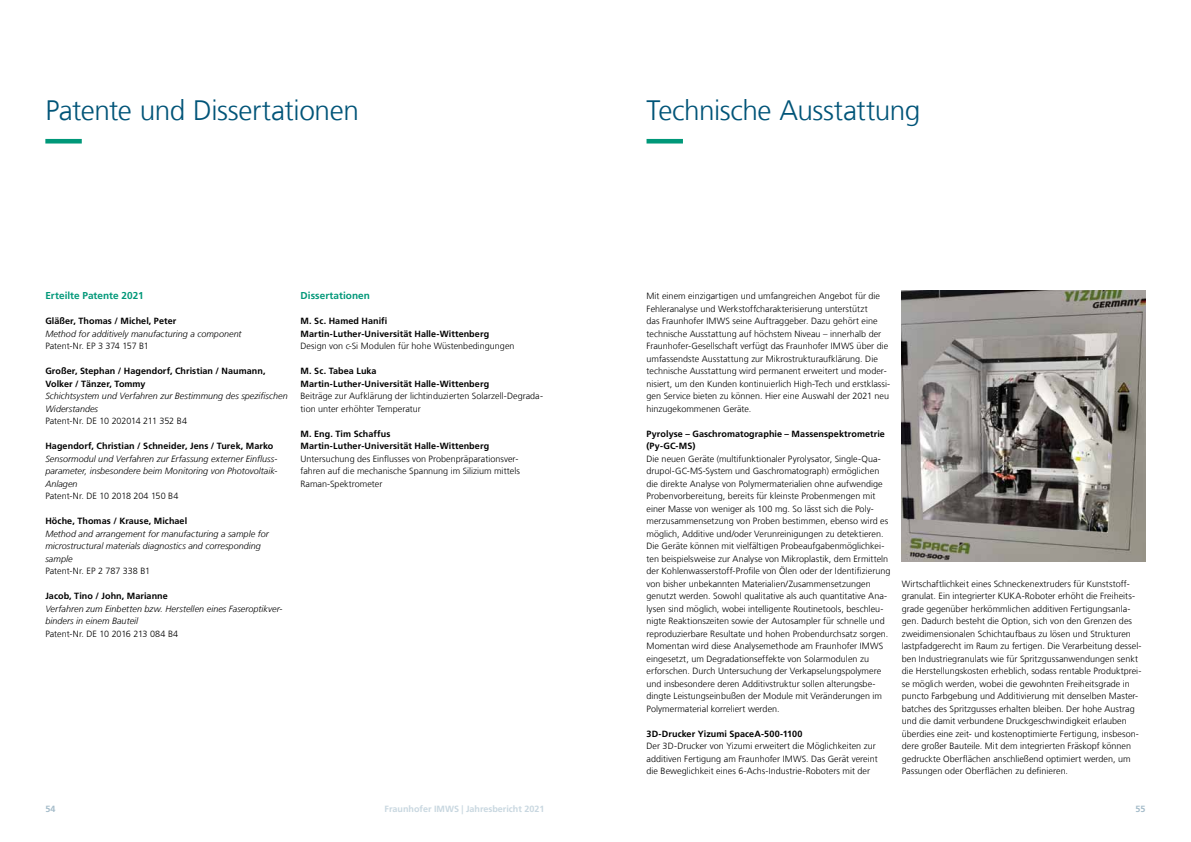
<style>
.page{position:relative;width:1191px;height:842px;background:#fff}
.page>*{position:absolute;margin:0;border:0;box-sizing:border-box;transform-origin:0 0}
.t1{font:300 28px "Frutiger LT Com";letter-spacing:-.02em;color:#005478}
.t2{font:700 10px "Frutiger LT Com";letter-spacing:.005em;color:#009879}
.t3{font:300 9px/12.5px "Frutiger LT Com";letter-spacing:.005em;color:#000}
.t4{font:700 9px/12.5px "Frutiger LT Com";letter-spacing:.01em;color:#000}
.t5{font:italic 300 9px/12.5px "Frutiger LT Com";letter-spacing:.005em;color:#000}
.t6{font:700 9px "Frutiger LT Com";color:#c8d7e0}
.t7{font:700 9px "Frutiger LT Com";color:#a5bcca}
</style>
<div class="page">
<svg style="left:45px;top:139px;width:37px;height:5px"></svg>
<svg style="left:646px;top:139px;width:37px;height:5px"></svg>
<img style="left:901px;top:290px;width:244px;height:272px">
<h1 class="t1" style="left:45px;top:94px;width:315px">Patente und Dissertationen</h1>
<h1 class="t1" style="left:646px;top:94px;width:275px">Technische Ausstattung</h1>
<p class="t2" style="left:45px;top:290px;width:100px">Erteilte Patente 2021</p>
<p class="t4" style="left:45px;top:315px;width:132px">Gläßer, Thomas / Michel, Peter</p>
<p class="t5" style="left:45px;top:327px;width:198px">Method for additively manufacturing a component</p>
<p class="t3" style="left:45px;top:340px;width:105px">Patent-Nr. EP 3 374 157 B1</p>
<p class="t4" style="left:45px;top:365px;width:222px">Großer, Stephan / Hagendorf, Christian / Naumann,<br>Volker / Tänzer, Tommy</p>
<p class="t5" style="left:45px;top:390px;width:244px">Schichtsystem und Verfahren zur Bestimmung des spezifischen<br>Widerstandes</p>
<p class="t3" style="left:45px;top:415px;width:143px">Patent-Nr. DE 10 202014 211 352 B4</p>
<p class="t4" style="left:45px;top:440px;width:229px">Hagendorf, Christian / Schneider, Jens / Turek, Marko</p>
<p class="t5" style="left:45px;top:452px;width:234px;text-align:justify">Sensormodul und Verfahren zur Erfassung externer Einfluss&shy;parameter, insbesondere beim Monitoring von Photovoltaik-Anlagen</p>
<p class="t3" style="left:45px;top:490px;width:134px">Patent-Nr. DE 10 2018 204 150 B4</p>
<p class="t4" style="left:45px;top:515px;width:143px">Höche, Thomas / Krause, Michael</p>
<p class="t5" style="left:45px;top:527px;width:225px">Method and arrangement for manufacturing a sample for microstructural materials diagnostics and corresponding sample</p>
<p class="t3" style="left:45px;top:565px;width:106px">Patent-Nr. EP 2 787 338 B1</p>
<p class="t4" style="left:45px;top:590px;width:124px">Jacob, Tino / John, Marianne</p>
<p class="t5" style="left:45px;top:602px;width:239px">Verfahren zum Einbetten bzw. Herstellen eines Faseroptikver&shy;binders in einem Bauteil</p>
<p class="t3" style="left:45px;top:627px;width:134px">Patent-Nr. DE 10 2016 213 084 B4</p>
<p class="t2" style="left:300px;top:290px;width:71px">Dissertationen</p>
<p class="t4" style="left:300px;top:315px;width:190px">M. Sc. Hamed Hanifi<br>Martin-Luther-Universität Halle-Wittenberg</p>
<p class="t3" style="left:300px;top:340px;width:215px">Design von c-Si Modulen für hohe Wüstenbedingungen</p>
<p class="t4" style="left:300px;top:365px;width:190px">M. Sc. Tabea Luka<br>Martin-Luther-Universität Halle-Wittenberg</p>
<p class="t3" style="left:300px;top:390px;width:244px">Beiträge zur Aufklärung der lichtinduzierten Solarzell-Degrada&shy;tion unter erhöhter Temperatur</p>
<p class="t4" style="left:300px;top:427px;width:190px">M. Eng. Tim Schaffus<br>Martin-Luther-Universität Halle-Wittenberg</p>
<p class="t3" style="left:300px;top:452px;width:221px">Untersuchung des Einflusses von Probenpräparationsver&shy;fahren auf die mechanische Spannung im Silizium mittels<br>Raman-Spektrometer</p>
<p class="t3" style="left:646px;top:290px;width:245px">Mit einem einzigartigen und umfangreichen Angebot für die Fehleranalyse und Werkstoffcharakterisierung unterstützt<br>das Fraunhofer IMWS seine Auftraggeber. Dazu gehört eine technische Ausstattung auf höchstem Niveau – innerhalb der Fraunhofer-Gesellschaft verfügt das Fraunhofer IMWS über die umfassendste Ausstattung zur Mikrostrukturaufklärung. Die technische Ausstattung wird permanent erweitert und moder&shy;nisiert, um den Kunden kontinuierlich High-Tech und erstklassi&shy;gen Service bieten zu können. Hier eine Auswahl der 2021 neu hinzugekommenen Geräte.</p>
<p class="t4" style="left:646px;top:427px;width:240px">Pyrolyse – Gaschromatographie – Massenspektrometrie (Py-GC-MS)</p>
<p class="t3" style="left:646px;top:452px;width:245px">Die neuen Geräte (multifunktionaler Pyrolysator, Single-Qua&shy;drupol-GC-MS-System und Gaschromatograph) ermöglichen die direkte Analyse von Polymermaterialien ohne aufwendige Probenvorbereitung, bereits für kleinste Probenmengen mit einer Masse von weniger als 100 mg. So lässt sich die Poly&shy;merzusammensetzung von Proben bestimmen, ebenso wird es möglich, Additive und/oder Verunreinigungen zu detektieren.<br>Die Geräte können mit vielfältigen Probeaufgabenmöglichkei&shy;ten beispielsweise zur Analyse von Mikroplastik, dem Ermitteln der Kohlenwasserstoff-Profile von Ölen oder der Identifizierung von bisher unbekannten Materialien/Zusammensetzungen genutzt werden. Sowohl qualitative als auch quantitative Ana&shy;lysen sind möglich, wobei intelligente Routinetools, beschleu&shy;nigte Reaktionszeiten sowie der Autosampler für schnelle und reproduzierbare Resultate und hohen Probendurchsatz sorgen.<br>Momentan wird diese Analysemethode am Fraunhofer IMWS eingesetzt, um Degradationseffekte von Solarmodulen zu erforschen. Durch Untersuchung der Verkapselungspolymere und insbesondere deren Additivstruktur sollen alterungsbe&shy;dingte Leistungseinbußen der Module mit Veränderungen im Polymermaterial korreliert werden.</p>
<p class="t4" style="left:646px;top:727px;width:157px">3D-Drucker Yizumi SpaceA-500-1100</p>
<p class="t3" style="left:646px;top:740px;width:233px">Der 3D-Drucker von Yizumi erweitert die Möglichkeiten zur additiven Fertigung am Fraunhofer IMWS. Das Gerät vereint die Beweglichkeit eines 6-Achs-Industrie-Roboters mit der</p>
<p class="t3" style="left:901px;top:577px;width:241px">Wirtschaftlichkeit eines Schneckenextruders für Kunststoff&shy;granulat. Ein integrierter KUKA-Roboter erhöht die Freiheits&shy;grade gegenüber herkömmlichen additiven Fertigungsanla&shy;gen. Dadurch besteht die Option, sich von den Grenzen des zweidimensionalen Schichtaufbaus zu lösen und Strukturen lastpfadgerecht im Raum zu fertigen. Die Verarbeitung dessel&shy;ben Industriegranulats wie für Spritzgussanwendungen senkt die Herstellungskosten erheblich, sodass rentable Produktprei&shy;se möglich werden, wobei die gewohnten Freiheitsgrade in puncto Farbgebung und Additivierung mit denselben Master&shy;batches des Spritzgusses erhalten bleiben. Der hohe Austrag und die damit verbundene Druckgeschwindigkeit erlauben überdies eine zeit- und kostenoptimierte Fertigung, insbeson&shy;dere großer Bauteile. Mit dem integrierten Fräskopf können gedruckte Oberflächen anschließend optimiert werden, um Passungen oder Oberflächen zu definieren.</p>
<p class="t7" style="left:45px;top:803px;width:12px">54</p>
<p class="t6" style="left:384px;top:803px;width:161px">Fraunhofer IMWS | Jahresbericht 2021</p>
<p class="t7" style="left:1135px;top:803px;width:12px">55</p>
</div>
